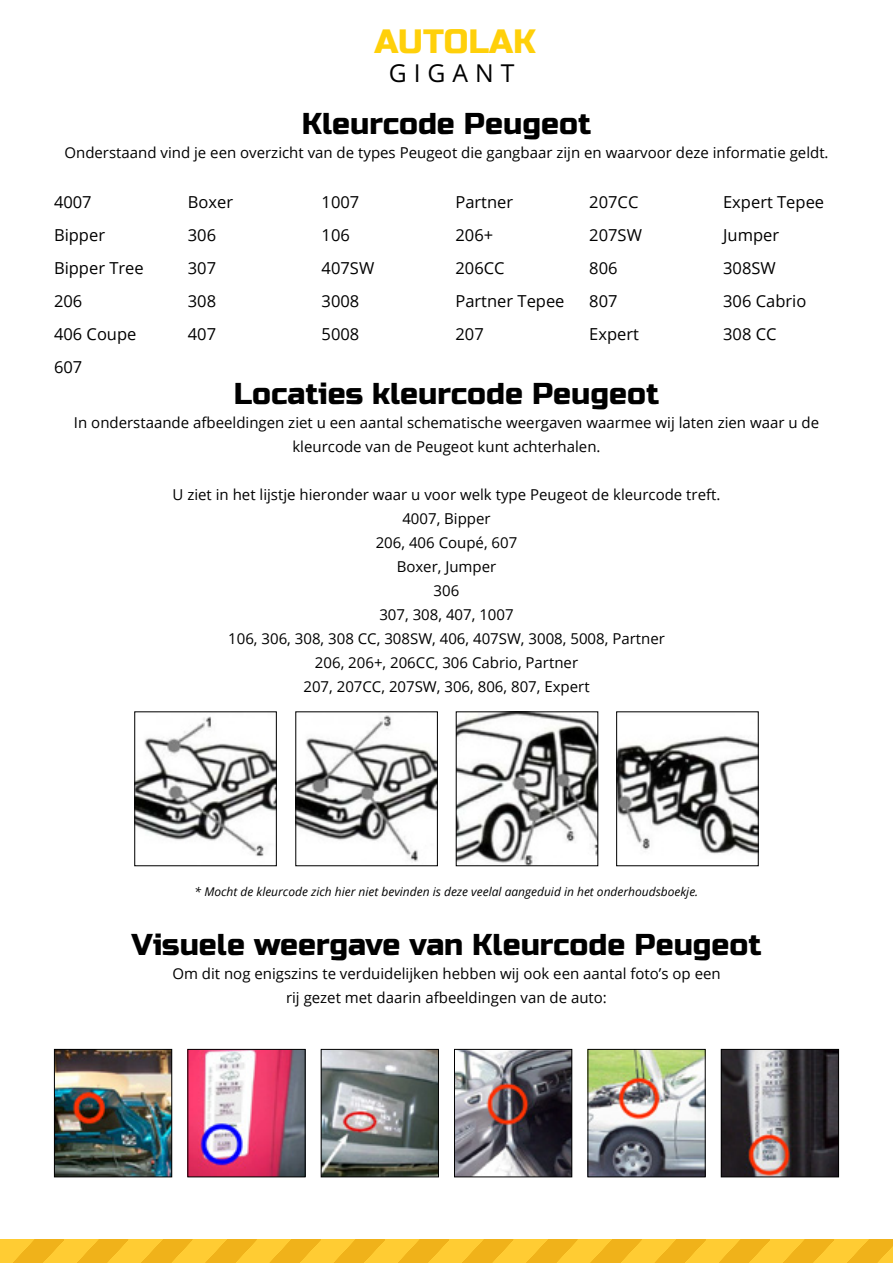
<style>
.page{position:relative;width:893px;height:1263px;background:#fff}
.page>*{position:absolute;margin:0;border:0;box-sizing:border-box;transform-origin:0 0}
.t1{font:33.75px "Russo One";color:#ffd00a}
.t2{font:30px "Russo One";color:#000}
.t3{font:24.75px "Open Sans";letter-spacing:.28em;color:#000}
.t4{font:16.5px/33px "Open Sans";color:#000}
.t5{font:15px/24px "Open Sans";color:#000;text-align:center}
.t6{font:italic 12px "Open Sans";color:#000}
</style>
<div class="page">
<img style="left:136px;top:716px;width:139px;height:141px">
<div style="left:134px;top:711px;width:143px;height:155px;border:1px solid #000"></div>
<img style="left:297px;top:715px;width:139px;height:147px">
<div style="left:295px;top:711px;width:143px;height:155px;border:1px solid #000"></div>
<img style="left:458px;top:713px;width:138px;height:151px">
<div style="left:456px;top:711px;width:142px;height:155px;border:1px solid #000"></div>
<img style="left:618px;top:736px;width:139px;height:118px">
<div style="left:616px;top:711px;width:143px;height:155px;border:1px solid #000"></div>
<svg style="left:0;top:1239px;width:892px;height:24px;background:#f7bf27"></svg>
<img style="left:189px;top:1051px;width:115px;height:124px">
<div style="left:187px;top:1049px;width:119px;height:128px;border:1px solid #000"></div>
<img style="left:589px;top:1051px;width:115px;height:124px">
<div style="left:587px;top:1049px;width:119px;height:128px;border:1px solid #000"></div>
<img style="left:323px;top:1051px;width:114px;height:124px">
<div style="left:321px;top:1049px;width:118px;height:128px;border:1px solid #000"></div>
<img style="left:723px;top:1051px;width:114px;height:124px">
<div style="left:721px;top:1049px;width:118px;height:128px;border:1px solid #000"></div>
<img style="left:56px;top:1051px;width:114px;height:124px">
<div style="left:54px;top:1049px;width:118px;height:128px;border:1px solid #000"></div>
<img style="left:456px;top:1051px;width:114px;height:124px">
<div style="left:454px;top:1049px;width:118px;height:128px;border:1px solid #000"></div>
<h1 class="t1" style="left:374px;top:21px;width:163px">AUTOLAK</h1>
<h3 class="t3" style="left:389px;top:59px;width:127px">GIGANT</h3>
<h2 class="t2" style="left:302px;top:113px;width:291px">Kleurcode Peugeot</h2>
<p class="t5" style="left:64px;top:143px;width:766px">Onderstaand vind je een overzicht van de types Peugeot die gangbaar zijn en waarvoor deze informatie geldt.</p>
<p class="t4" style="left:54px;top:187px;width:91px">4007<br>Bipper<br>Bipper Tree<br>206<br>406 Coupe<br>607</p>
<p class="t4" style="left:188px;top:187px;width:47px">Boxer<br>306<br>307<br>308<br>407</p>
<p class="t4" style="left:322px;top:187px;width:54px">1007<br>106<br>407SW<br>3008<br>5008</p>
<p class="t4" style="left:455px;top:187px;width:111px">Partner<br>206+<br>206CC<br>Partner Tepee<br>207</p>
<p class="t4" style="left:589px;top:187px;width:54px">207CC<br>207SW<br>806<br>807<br>Expert</p>
<p class="t4" style="left:723px;top:187px;width:103px">Expert Tepee<br>Jumper<br>308SW<br>306 Cabrio<br>308 CC</p>
<h2 class="t2" style="left:234px;top:382px;width:427px">Locaties kleurcode Peugeot</h2>
<p class="t5" style="left:74px;top:412px;width:747px">In onderstaande afbeeldingen ziet u een aantal schematische weergaven waarmee wij laten zien waar u de kleurcode van de Peugeot kunt achterhalen.</p>
<p class="t5" style="left:173px;top:484px;width:549px">U ziet in het lijstje hieronder waar u voor welk type Peugeot de kleurcode treft.<br>4007, Bipper<br>206, 406 Coupé, 607<br>Boxer, Jumper<br>306<br>307, 308, 407, 1007<br>106, 306, 308, 308 CC, 308SW, 406, 407SW, 3008, 5008, Partner<br>206, 206+, 206CC, 306 Cabrio, Partner<br>207, 207CC, 207SW, 306, 806, 807, Expert</p>
<p class="t6" style="left:195px;top:887px;width:505px">* Mocht de kleurcode zich hier niet bevinden is deze veelal aangeduid in het onderhoudsboekje.</p>
<h2 class="t2" style="left:131px;top:934px;width:632px">Visuele weergave van Kleurcode Peugeot</h2>
<p class="t5" style="left:172px;top:963px;width:550px">Om dit nog enigszins te verduidelijken hebben wij ook een aantal foto’s op een rij gezet met daarin afbeeldingen van de auto:</p>
</div>
